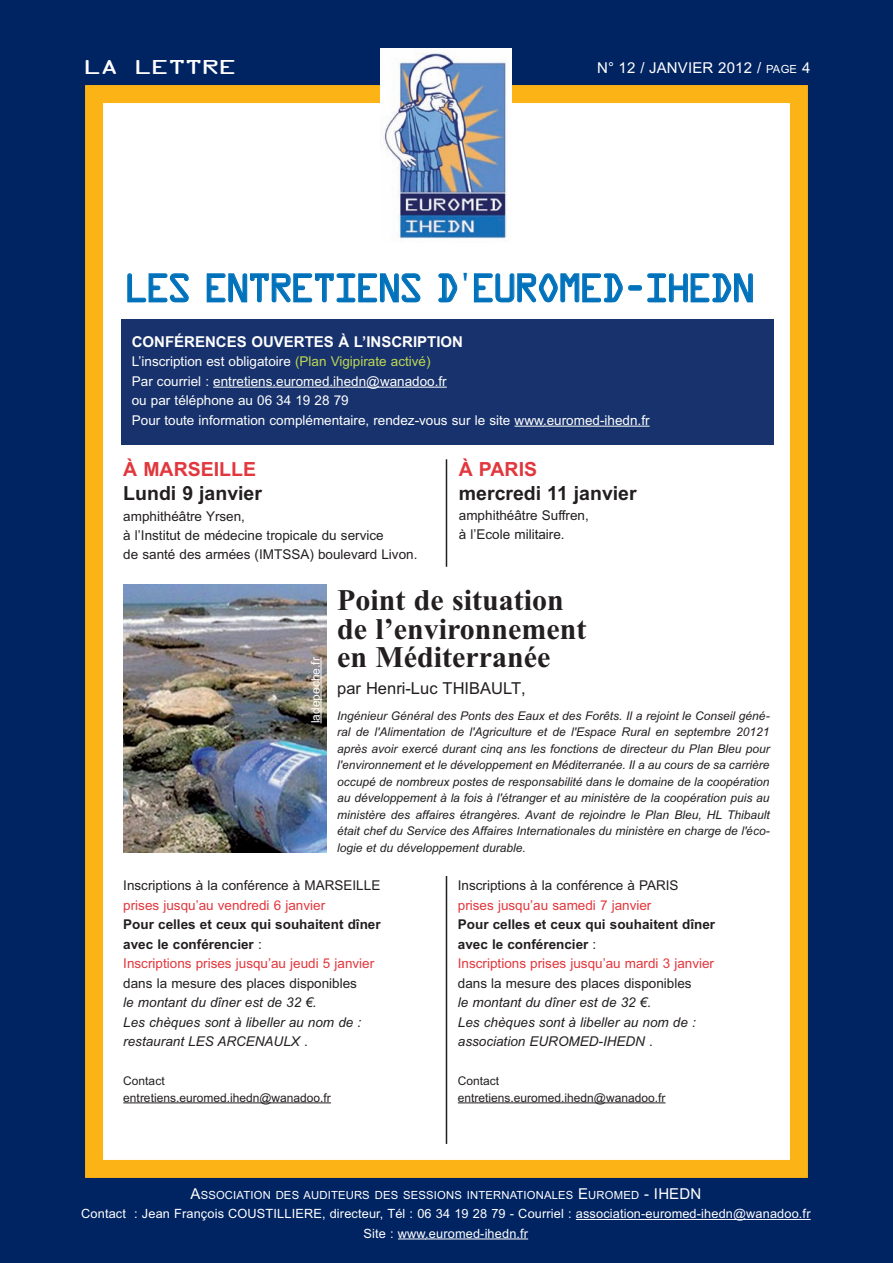
<style>
.page{position:relative;width:893px;height:1263px;background:#002361}
.page>*{position:absolute;margin:0;border:0;box-sizing:border-box;transform-origin:0 0}
.t1{font:36px "OCRA";letter-spacing:-.12em;color:#0072bc}
.t2{font:700 30px/28.5px "Times New Roman";color:#231f20}
.t3{font:700 19.5px "Arial";color:#231f20}
.t4{font:700 19.5px "Arial";color:#e1373d}
.t5{font:18px "OCRA Std";letter-spacing:-.11em;color:#fff;scale:1.53 1}
.t6{font:16.5px "Arial";color:#231f20}
.t7{font:700 15px "Arial";color:#fff}
.t8{font:15px "Arial";letter-spacing:.01em;color:#fff}
.t9{font:13.5px/18.8px "Arial";color:#231f20}
.t10{font:13.5px/19.5px "Arial";color:#fff}
.t11{font:700 13.5px/19.5px "Arial";color:#231f20}
.t12{font:italic 13.5px/19.5px "Arial";color:#231f20}
.t13{font:13.5px "Arial";color:#e1373d}
.t14{font:12.75px/19.5px "Arial";letter-spacing:.01em;color:#fff;text-align:center}
.t15{font:italic 12px/16.5px "Arial";color:#231f20;text-align:justify}
.t16{font:12px/16.5px "Arial";color:#231f20}
.t17{font:12px "Arial";color:#fff}
.t18{font:11.25px "Arial";letter-spacing:.015em;color:#fff}
.s1{font-size:11.25px}
.s2{color:#bcd752}
.s3{font-weight:400}
.s4{font-weight:400;color:#e1373d}
.s5{font-style:normal}
.s6{font-size:15px}
</style>
<div class="page">
<div style="left:94px;top:94px;width:705px;height:1075px;background:#fff"></div>
<div style="left:85px;top:85px;width:723px;height:1093px;border:18px solid #fbb316"></div>
<hr style="left:446px;top:876px;width:1px;height:268px;background:#231f20">
<hr style="left:446px;top:459px;width:1px;height:108px;background:#231f20">
<hr style="left:576px;top:1219px;width:235px;height:1px;background:#fff">
<svg style="left:398px;top:1238px;width:27px;height:1px"></svg>
<hr style="left:425px;top:1238px;width:103px;height:1px;background:#fff">
<div style="left:122px;top:319px;width:652px;height:126px;background:#17326c"></div>
<hr style="left:123px;top:1102px;width:208px;height:1px;background:#231f20">
<img style="left:380px;top:48px;width:132px;height:192px">
<hr style="left:213px;top:387px;width:234px;height:1px;background:#fff">
<hr style="left:514px;top:426px;width:30px;height:1px;background:#fff">
<hr style="left:543px;top:426px;width:107px;height:1px;background:#fff">
<hr style="left:458px;top:1102px;width:207px;height:1px;background:#231f20">
<img style="left:124px;top:585px;width:202px;height:267px">
<hr style="left:321px;top:657px;width:1px;height:66px;background:#fff">
<h3 class="t5" style="left:83px;top:60px;width:103px">LA LETTRE</h3>
<p class="t8" style="left:597px;top:60px;width:215px">N° 12 / JANVIER 2012 / <span class="s1">PAGE</span> 4</p>
<h1 class="t1" style="left:124px;top:274px;width:634px">LES ENTRETIENS D EUROMED-IHEDN</h1>
<p class="t7" style="left:132px;top:333px;width:333px">CONFÉRENCES OUVERTES À L’INSCRIPTION</p>
<p class="t10" style="left:132px;top:352px;width:519px">L’inscription est obligatoire <span class="s2">(Plan Vigipirate activé)<br></span>Par courriel : entretiens.euromed.ihedn@wanadoo.fr<br>ou par téléphone au 06 34 19 28 79<br>Pour toute information complémentaire, rendez-vous sur le site www.euromed-ihedn.fr</p>
<h3 class="t4" style="left:123px;top:458px;width:134px">À MARSEILLE</h3>
<h3 class="t3" style="left:123px;top:482px;width:140px">Lundi 9 janvier</h3>
<p class="t9" style="left:123px;top:507px;width:296px">amphithéâtre Yrsen,<br>à l’Institut de médecine tropicale du service<br>de santé des armées (IMTSSA) boulevard Livon.</p>
<h3 class="t4" style="left:459px;top:458px;width:80px">À PARIS</h3>
<h3 class="t3" style="left:459px;top:482px;width:179px">mercredi 11 janvier</h3>
<p class="t9" style="left:459px;top:505px;width:131px;line-height:19.5px">amphithéâtre Suffren, à l’Ecole militaire.</p>
<p class="t17" style="left:309px;top:723px;width:68px;rotate:-90deg">ladepeche.fr</p>
<h2 class="t2" style="left:337px;top:585px;width:251px">Point de situation de l’environnement en Méditerranée</h2>
<h3 class="t6" style="left:337px;top:679px;width:190px">par Henri-Luc THIBAULT,</h3>
<p class="t15" style="left:337px;top:707px;width:434px">Ingénieur Général des Ponts des Eaux et des Forêts. Il a rejoint le Conseil géné&shy;ral de l'Alimentation de l'Agriculture et de l'Espace Rural en septembre 20121 après avoir exercé durant cinq ans les fonctions de directeur du Plan Bleu pour l'environnement et le développement en Méditerranée. Il a au cours de sa carrière occupé de nombreux postes de responsabilité dans le domaine de la coopération au développement à la fois à l'étranger et au ministère de la coopération puis au ministère des affaires étrangères. Avant de rejoindre le Plan Bleu, HL Thibault était chef du Service des Affaires Internationales du ministère en charge de l'éco&shy;logie et du développement durable.</p>
<p class="t9" style="left:123px;top:876px;width:258px">Inscriptions à la conférence à MARSEILLE</p>
<p class="t13" style="left:123px;top:897px;width:203px">prises jusqu’au vendredi 6 janvier</p>
<p class="t11" style="left:123px;top:915px;width:259px">Pour celles et ceux qui souhaitent dîner avec le conférencier <span class="s3">:<br></span><span class="s4">Inscriptions prises jusqu’au jeudi 5 janvier</span></p>
<p class="t9" style="left:123px;top:973px;width:235px">dans la mesure des places disponibles</p>
<p class="t12" style="left:123px;top:993px;width:239px">le montant du dîner est de 32 €.<br>Les chèques sont à libeller au nom de : restaurant LES ARCENAULX <span class="s5">.</span></p>
<p class="t16" style="left:123px;top:1073px;width:209px">Contact entretiens.euromed.ihedn@wanadoo.fr</p>
<p class="t9" style="left:458px;top:876px;width:222px">Inscriptions à la conférence à PARIS</p>
<p class="t13" style="left:458px;top:897px;width:195px">prises jusqu’au samedi 7 janvier</p>
<p class="t11" style="left:458px;top:915px;width:259px">Pour celles et ceux qui souhaitent dîner avec le conférencier <span class="s3">:<br></span><span class="s4">Inscriptions prises jusqu’au mardi 3 janvier</span></p>
<p class="t9" style="left:458px;top:973px;width:235px">dans la mesure des places disponibles</p>
<p class="t12" style="left:458px;top:993px;width:239px">le montant du dîner est de 32 €.<br>Les chèques sont à libeller au nom de : association EUROMED-IHEDN <span class="s5">.</span></p>
<p class="t16" style="left:458px;top:1073px;width:209px">Contact entretiens.euromed.ihedn@wanadoo.fr</p>
<p class="t18" style="left:191px;top:1188px;width:512px"><span class="s6">A</span>SSOCIATION DES AUDITEURS DES SESSIONS INTERNATIONALES <span class="s6">E</span>UROMED <span class="s6">- IHEDN</span></p>
<p class="t14" style="left:81px;top:1204px;width:731px">Contact : Jean François COUSTILLIERE, directeur, Tél : 06 34 19 28 79 - Courriel : association-euromed-ihedn@wanadoo.fr<br>Site : www.euromed-ihedn.fr</p>
</div>
